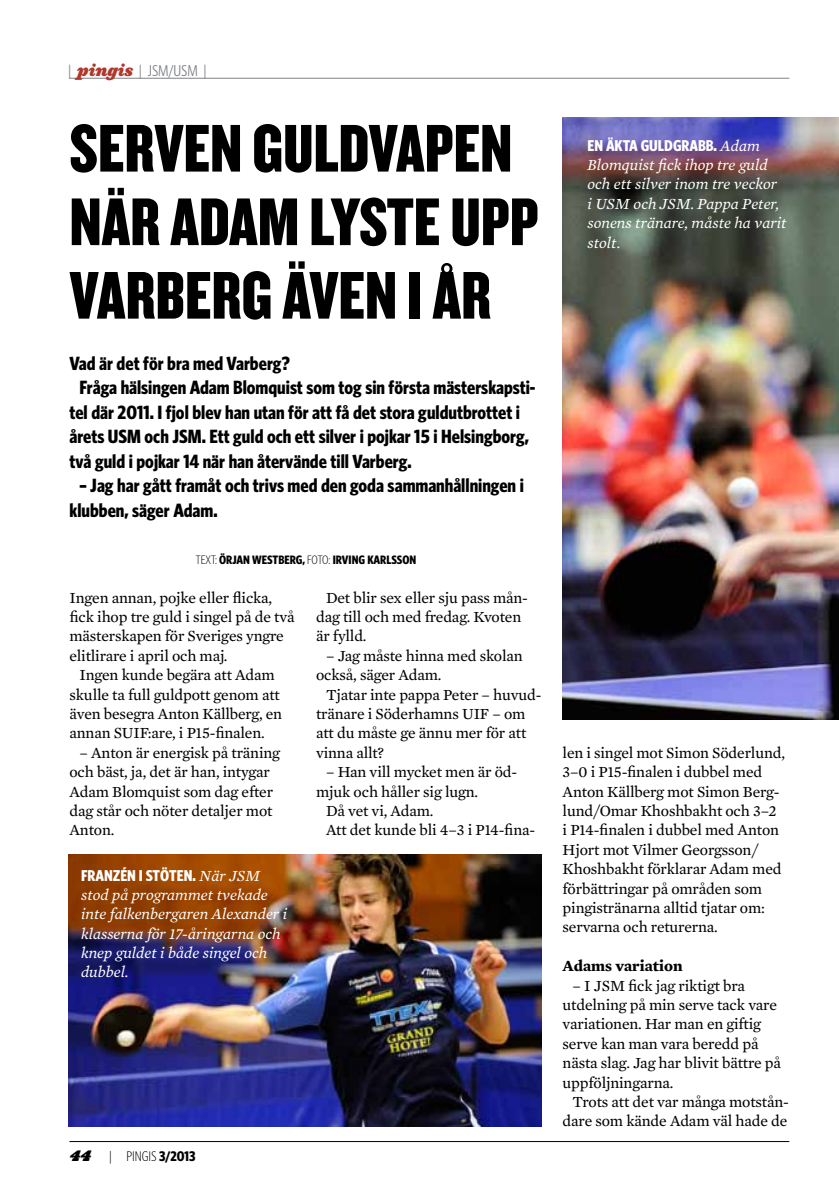
<style>
.page{position:relative;width:839px;height:1186px;background:#fff}
.page>*{position:absolute;margin:0;border:0;box-sizing:border-box;transform-origin:0 0}
.t1{font:70px/73.5px "Knockout HTF69 Full Liteweight";color:#000}
.t2{font:700 condensed 19.25px/24.5px "Whitney HTF";color:#000}
.t3{font:15.75px/19.4px "Mercury Text G2 Roman";letter-spacing:-.01em;color:#000}
.t4{font:italic 15.75px/19.4px "Mercury Text G2";color:#fff}
.t5{font:700 condensed 15.75px "Whitney HTF";color:#fff}
.t6{font:condensed 15.75px "Whitney HTF";color:#808285}
.t7{font:700 15.75px "Mercury Text G2";color:#000}
.t8{font:300 condensed 14px "Whitney HTF";color:#000}
.t9{font:14px "Ziggurat HTF Black Italic";color:#000}
.t10{font:700 condensed 12.25px "Whitney HTF";color:#000}
.s1{font-family:"Ziggurat HTF Black Italic";font-stretch:normal;color:#af382d}
.s2{font-weight:300}
.s3{font-family:"Mercury Text G2";font-weight:400;font-style:italic;font-stretch:normal}
.s4{font-weight:700}
</style>
<div class="page">
<hr style="left:69px;top:1141px;width:720px;height:1px;background:#000">
<hr style="left:69px;top:78px;width:720px;height:1px;background:#808285">
<img style="left:562px;top:118px;width:276px;height:601px">
<img style="left:68px;top:855px;width:473px;height:271px">
<p class="t6" style="left:68px;top:61px;width:140px">| <span class="s1">pingis</span> | JSM/USM |</p>
<h1 class="t1" style="left:69px;top:113px;width:470px">SERVEN GULDVAPEN<br>NÄR ADAM LYSTE UPP<br>VARBERG ÄVEN I ÅR</h1>
<p class="t2" style="left:69px;top:350px;width:222px">Vad är det för bra med Varberg?</p>
<p class="t2" style="left:79px;top:375px;width:457px">Fråga hälsingen Adam Blomquist som tog sin första mästerskapsti-</p>
<p class="t2" style="left:69px;top:399px;width:452px">tel där 2011. I fjol blev han utan för att få det stora guldutbrottet i</p>
<p class="t2" style="left:69px;top:424px;width:461px">årets USM och JSM. Ett guld och ett silver i pojkar 15 i Helsingborg,</p>
<p class="t2" style="left:69px;top:448px;width:344px">två guld i pojkar 14 när han återvände till Varberg.</p>
<p class="t2" style="left:69px;top:473px;width:456px;text-indent:10px">– Jag har gått framåt och trivs med den goda sammanhållningen i klubben, säger Adam.</p>
<p class="t10" style="left:196px;top:552px;width:222px"><span class="s2">TEXT:</span> ÖRJAN WESTBERG, <span class="s2">FOTO:</span> IRVING KARLSSON</p>
<p class="t3" style="left:69px;top:588px;width:226px">Ingen annan, pojke eller flicka, fick ihop tre guld i singel på de två mästerskapen för Sveriges yngre elitlirare i april och maj.</p>
<p class="t3" style="left:69px;top:665px;width:214px;text-indent:10px">Ingen kunde begära att Adam skulle ta full guldpott genom att även besegra Anton Källberg, en annan SUIF:are, i P15-finalen.</p>
<p class="t3" style="left:69px;top:743px;width:212px;text-indent:10px">– Anton är energisk på träning och bäst, ja, det är han, intygar<br>Adam Blomquist som dag efter dag står och nöter detaljer mot<br>Anton.</p>
<p class="t5" style="left:81px;top:866px;width:181px">FRANZÉN I STÖTEN. <span class="s3">När JSM</span></p>
<p class="t4" style="left:81px;top:885px;width:208px">stod på programmet tvekade inte falkenbergaren Alexander i klasserna för 17-åringarna och knep guldet i både singel och dubbel.</p>
<p class="t3" style="left:316px;top:588px;width:213px;text-indent:10px">Det blir sex eller sju pass mån&shy;dag till och med fredag. Kvoten är fylld.</p>
<p class="t3" style="left:316px;top:646px;width:208px;text-indent:10px">– Jag måste hinna med skolan också, säger Adam.</p>
<p class="t3" style="left:316px;top:684px;width:227px;text-indent:10px">Tjatar inte pappa Peter – huvud&shy;tränare i Söderhamns UIF – om att du måste ge ännu mer för att vinna allt?</p>
<p class="t3" style="left:326px;top:762px;width:193px">– Han vill mycket men är öd-</p>
<p class="t3" style="left:316px;top:781px;width:163px">mjuk och håller sig lugn.</p>
<p class="t3" style="left:326px;top:801px;width:109px">Då vet vi, Adam.</p>
<p class="t3" style="left:326px;top:820px;width:211px">Att det kunde bli 4–3 i P14-fina-</p>
<p class="t9" style="left:69px;top:1144px;width:23px">44</p>
<p class="t8" style="left:109px;top:1148px;width:88px">| PINGIS <span class="s4">3/2013</span></p>
<p class="t5" style="left:587px;top:136px;width:174px">EN ÄKTA GULDGRABB. <span class="s3">Adam</span></p>
<p class="t4" style="left:587px;top:155px;width:201px">Blomquist fick ihop tre guld och ett silver inom tre veckor<br>i USM och JSM. Pappa Peter, sonens tränare, måste ha varit stolt.</p>
<p class="t3" style="left:562px;top:743px;width:224px">len i singel mot Simon Söderlund,<br>3–0 i P15-finalen i dubbel med<br>Anton Källberg mot Simon Berg&shy;lund/Omar Khoshbakht och 3–2 i P14-finalen i dubbel med Anton<br>Hjort mot Vilmer Georgsson/<br>Khoshbakht förklarar Adam med förbättringar på områden som pingistränarna alltid tjatar om: servarna och returerna.</p>
<p class="t7" style="left:562px;top:956px;width:121px">Adams variation</p>
<p class="t3" style="left:562px;top:975px;width:220px;text-indent:10px">– I JSM fick jag riktigt bra utdelning på min serve tack vare variationen. Har man en giftig serve kan man vara beredd på nästa slag. Jag har blivit bättre på uppföljningarna.</p>
<p class="t3" style="left:562px;top:1092px;width:228px;text-align:right">Trots att det var många motstån&shy;dare som kände Adam väl hade de</p>
</div>
